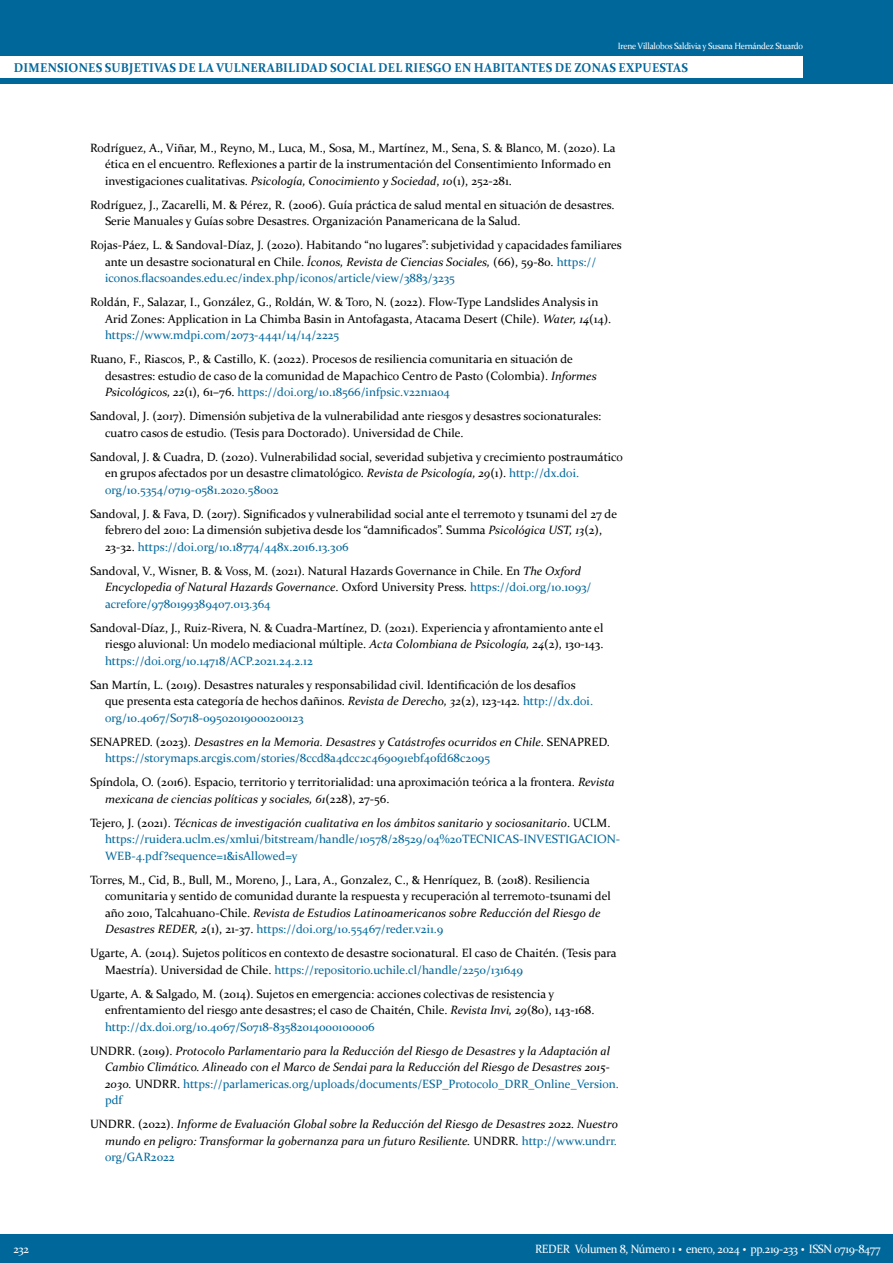
<style>
.page{position:relative;width:893px;height:1263px;background:#fff}
.page>*{position:absolute;margin:0;border:0;box-sizing:border-box;transform-origin:0 0}
.t1{font:700 12.75px "Constantia";letter-spacing:.02em;color:#00679b;scale:.95 1}
.t2{font:12px/16.5px "Constantia";color:#000}
.t3{font:italic 12px/16.5px "Constantia";color:#000}
.t4{font:12px/16.5px "Constantia";color:#00679b}
.t5{font:12px "Constantia";letter-spacing:-.025em;color:#fff;scale:.95 1}
.t6{font:9px "Constantia";letter-spacing:-.025em;color:#fff;scale:.95 1}
.s1{font-style:italic}
.s2{color:#00679b}
.s3{color:#000}
.s4{font-style:italic;color:#000}
.s5{font-style:normal}
.s6{font-style:normal;color:#00679b}
.s7{font-weight:700;font-size:18px}
</style>
<div class="page">
<div style="left:0;top:0;width:893px;height:84px;background:#00679b"></div>
<div style="left:0;top:56px;width:803px;height:22px;background:#fff"></div>
<div style="left:0;top:1234px;width:893px;height:29px;background:#00679b"></div>
<p class="t6" style="left:618px;top:40px;width:197px">Irene Villalobos Saldivia y Susana Hernández Stuardo</p>
<p class="t1" style="left:14px;top:59px;width:711px">DIMENSIONES SUBJETIVAS DE LA VULNERABILIDAD SOCIAL DEL RIESGO EN HABITANTES DE ZONAS EXPUESTAS</p>
<p class="t2" style="left:105px;top:139px;width:512px;text-indent:-15px">Rodríguez, A., Viñar, M., Reyno, M., Luca, M., Sosa, M., Martínez, M., Sena, S. &amp; Blanco, M. (2020). La ética en el encuentro. Reflexiones a partir de la instrumentación del Consentimiento Informado en investigaciones cualitativas. <span class="s1">Psicología, Conocimiento y Sociedad</span>, <span class="s1">10</span>(1), 252-281.</p>
<p class="t2" style="left:105px;top:196px;width:511px;text-indent:-15px">Rodríguez, J., Zacarelli, M. &amp; Pérez, R. (2006). Guía práctica de salud mental en situación de desastres.<br>Serie Manuales y Guías sobre Desastres. Organización Panamericana de la Salud.</p>
<p class="t2" style="left:105px;top:236px;width:518px;text-indent:-15px">Rojas-Páez, L. &amp; Sandoval-Díaz, J. (2020). Habitando “no lugares”: subjetividad y capacidades familiares ante un desastre socionatural en Chile. <span class="s1">Íconos, Revista de Ciencias Sociales,</span> (66), 59-80. <span class="s2">https:// iconos.flacsoandes.edu.ec/index.php/iconos/article/view/3883/3235</span></p>
<p class="t2" style="left:105px;top:293px;width:508px;text-indent:-15px">Roldán, F., Salazar, I., González, G., Roldán, W. &amp; Toro, N. (2022). Flow-Type Landslides Analysis in<br>Arid Zones: Application in La Chimba Basin in Antofagasta, Atacama Desert (Chile). <span class="s1">Water, 14</span>(14). <span class="s2">https://www.mdpi.com/2073-4441/14/14/2225</span></p>
<p class="t2" style="left:105px;top:350px;width:493px;text-indent:-15px">Ruano, F., Riascos, P., &amp; Castillo, K. (2022). Procesos de resiliencia comunitaria en situación de desastres: estudio de caso de la comunidad de Mapachico Centro de Pasto (Colombia). <span class="s1">Informes<br>Psicológicos, 22</span>(1), 61–76. <span class="s2">https://doi.org/10.18566/infpsic.v22n1a04</span></p>
<p class="t2" style="left:105px;top:407px;width:498px;text-indent:-15px">Sandoval, J. (2017). Dimensión subjetiva de la vulnerabilidad ante riesgos y desastres socionaturales: cuatro casos de estudio. (Tesis para Doctorado). Universidad de Chile.</p>
<p class="t2" style="left:105px;top:448px;width:520px;text-indent:-15px">Sandoval, J. &amp; Cuadra, D. (2020). Vulnerabilidad social, severidad subjetiva y crecimiento postraumático en grupos afectados por un desastre climatológico. <span class="s1">Revista de Psicología, 29</span>(1). <span class="s2">http://dx.doi. org/10.5354/0719-0581.2020.58002</span></p>
<p class="t2" style="left:105px;top:505px;width:514px;text-indent:-15px">Sandoval, J. &amp; Fava, D. (2017). Significados y vulnerabilidad social ante el terremoto y tsunami del 27 de febrero del 2010: La dimensión subjetiva desde los “damnificados”. Summa <span class="s1">Psicológica UST, 13</span>(2),<br>23-32. <span class="s2">https://doi.org/10.18774/448x.2016.13.306</span></p>
<p class="t2" style="left:105px;top:562px;width:488px;text-indent:-15px">Sandoval, V., Wisner, B. &amp; Voss, M. (2021). Natural Hazards Governance in Chile. En <span class="s1">The Oxford<br>Encyclopedia of Natural Hazards Governance</span>. Oxford University Press. <span class="s2">https://doi.org/10.1093/ acrefore/9780199389407.013.364</span></p>
<p class="t2" style="left:105px;top:619px;width:500px;text-align:justify;text-indent:-15px">Sandoval-Díaz, J., Ruiz-Rivera, N. &amp; Cuadra-Martínez, D. (2021). Experiencia y afrontamiento ante el riesgo aluvional: Un modelo mediacional múltiple. <span class="s1">Acta Colombiana de Psicología, 24</span>(2), 130-143. <span class="s2">https://doi.org/10.14718/ACP.2021.24.2.12</span></p>
<p class="t2" style="left:105px;top:676px;width:490px;text-indent:-15px">San Martín, L. (2019). Desastres naturales y responsabilidad civil. Identificación de los desafíos que presenta esta categoría de hechos dañinos. <span class="s1">Revista de Derecho, 32</span>(2), 123-142. <span class="s2">http://dx.doi. org/10.4067/S0718-09502019000200123</span></p>
<p class="t4" style="left:105px;top:733px;width:506px;text-indent:-15px"><span class="s3">SENAPRED. (2023).</span> <span class="s4">Desastres en la Memoria. Desastres y Catástrofes ocurridos en Chile</span><span class="s3">. SENAPRED. </span>https://storymaps.arcgis.com/stories/8ccd8a4dcc2c469091ebf40fd68c2095</p>
<p class="t2" style="left:105px;top:773px;width:511px;text-indent:-15px">Spíndola, O. (2016). Espacio, territorio y territorialidad: una aproximación teórica a la frontera. <span class="s1">Revista mexicana de ciencias políticas y sociales, 61</span>(228), 27-56.</p>
<p class="t4" style="left:105px;top:814px;width:517px;text-indent:-15px"><span class="s3">Tejero, J. (2021).</span> <span class="s4">Técnicas de investigación cualitativa en los ámbitos sanitario y sociosanitario</span><span class="s3">. UCLM. </span>https://ruidera.uclm.es/xmlui/bitstream/handle/10578/28529/04%20TECNICAS-INVESTIGACION-<br>WEB-4.pdf?sequence=1&amp;isAllowed=y</p>
<p class="t2" style="left:105px;top:871px;width:507px;text-indent:-15px">Torres, M., Cid, B., Bull, M., Moreno, J., Lara, A., Gonzalez, C., &amp; Henríquez, B. (2018). Resiliencia comunitaria y sentido de comunidad durante la respuesta y recuperación al terremoto-tsunami del año 2010, Talcahuano-Chile. <span class="s1">Revista de Estudios Latinoamericanos sobre Reducción del Riesgo de Desastres REDER, 2</span>(1), 21-37. <span class="s2">https://doi.org/10.55467/reder.v2i1.9</span></p>
<p class="t2" style="left:105px;top:944px;width:513px;text-indent:-15px">Ugarte, A. (2014). Sujetos políticos en contexto de desastre socionatural. El caso de Chaitén. (Tesis para<br>Maestría). Universidad de Chile. <span class="s2">https://repositorio.uchile.cl/handle/2250/131649</span></p>
<p class="t2" style="left:105px;top:985px;width:491px;text-indent:-15px">Ugarte, A. &amp; Salgado, M. (2014). Sujetos en emergencia: acciones colectivas de resistencia y enfrentamiento del riesgo ante desastres; el caso de Chaitén, Chile. <span class="s1">Revista Invi, 29</span>(80), 143-168. <span class="s2">http://dx.doi.org/10.4067/S0718-83582014000100006</span></p>
<p class="t3" style="left:105px;top:1042px;width:515px;text-indent:-15px"><span class="s5">UNDRR. (2019).</span> Protocolo Parlamentario para la Reducción del Riesgo de Desastres y la Adaptación al Cambio Climático. Alineado con el Marco de Sendai para la Reducción del Riesgo de Desastres 2015- 2030. <span class="s5">UNDRR.</span> <span class="s6">https://parlamericas.org/uploads/documents/ESP_Protocolo_DRR_Online_Version. pdf</span></p>
<p class="t3" style="left:105px;top:1115px;width:515px;text-align:justify;text-indent:-15px"><span class="s5">UNDRR. (2022).</span> Informe de Evaluación Global sobre la Reducción del Riesgo de Desastres 2022. Nuestro mundo en peligro: Transformar la gobernanza para un futuro Resiliente. <span class="s5">UNDRR.</span> <span class="s6">http://www.undrr. org/GAR2022</span></p>
<p class="t5" style="left:14px;top:1241px;width:18px">232</p>
<p class="t5" style="left:535px;top:1240px;width:365px">REDER Volumen 8, Número 1 <span class="s7">·</span> enero, 2024 <span class="s7">·</span> pp.219-233 <span class="s7">·</span> ISSN 0719-8477</p>
</div>
